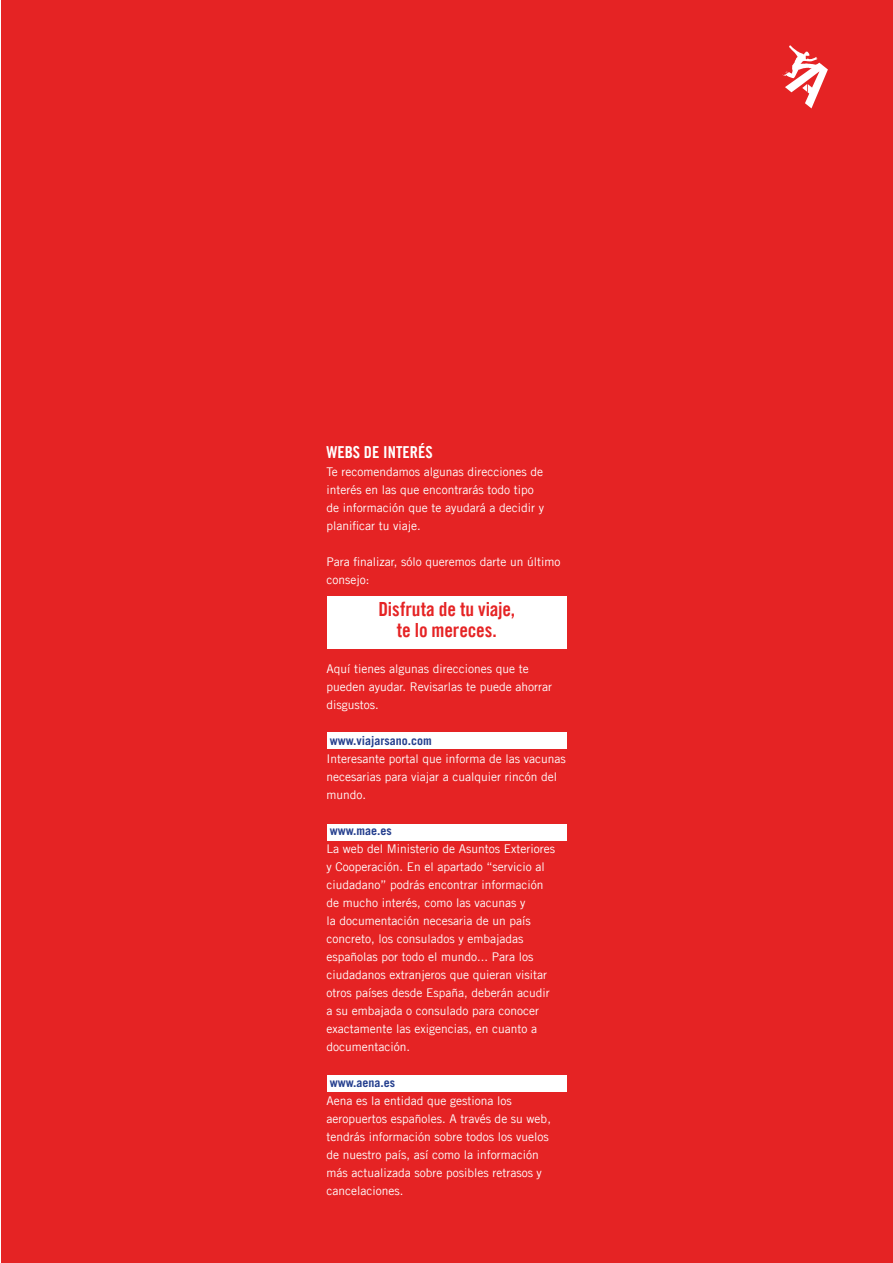
<style>
.page{position:relative;width:893px;height:1263px;background:#fff}
.page>*{position:absolute;margin:0;border:0;box-sizing:border-box;transform-origin:0 0}
.t1{font:19.5px/21px "Trade Gothic LT Bold Cond Twenty";letter-spacing:-.005em;color:#e52324;text-align:center}
.t2{font:16.5px "Trade Gothic LT Bold Cond Twenty";color:#fff}
.t3{font:12px/18px "Trade Gothic LT";color:#fff}
.t4{font:700 12px "Trade Gothic LT";color:#253f8e}
</style>
<div class="page">
<div style="left:1px;top:0;width:892px;height:1263px;background:#e52324"></div>
<div style="left:327px;top:732px;width:240px;height:17px;background:#fff"></div>
<div style="left:327px;top:824px;width:240px;height:16px;background:#fff"></div>
<div style="left:327px;top:1075px;width:240px;height:16px;background:#fff"></div>
<div style="left:327px;top:596px;width:240px;height:52px;background:#fff"></div>
<svg style="left:782px;top:45px;width:46px;height:63px"></svg>
<h2 class="t2" style="left:326px;top:442px;width:108px">WEBS DE INTERÉS</h2>
<p class="t3" style="left:326px;top:463px;width:219px">Te recomendamos algunas direcciones de interés en las que encontrarás todo tipo de información que te ayudará a decidir y planificar tu viaje.</p>
<p class="t3" style="left:326px;top:553px;width:236px">Para finalizar, sólo queremos darte un último consejo:</p>
<h1 class="t1" style="left:378px;top:598px;width:138px">Disfruta de tu viaje, te lo mereces.</h1>
<p class="t3" style="left:326px;top:659px;width:227px">Aquí tienes algunas direcciones que te pueden ayudar. Revisarlas te puede ahorrar disgustos.</p>
<p class="t4" style="left:330px;top:733px;width:104px">www.viajarsano.com</p>
<p class="t3" style="left:326px;top:749px;width:241px">Interesante portal que informa de las vacunas necesarias para viajar a cualquier rincón del mundo.</p>
<p class="t4" style="left:330px;top:823px;width:64px">www.mae.es</p>
<p class="t3" style="left:326px;top:839px;width:230px">La web del Ministerio de Asuntos Exteriores y Cooperación. En el apartado “servicio al ciudadano” podrás encontrar información de mucho interés, como las vacunas y<br>la documentación necesaria de un país concreto, los consulados y embajadas españolas por todo el mundo... Para los ciudadanos extranjeros que quieran visitar otros países desde España, deberán acudir a su embajada o consulado para conocer exactamente las exigencias, en cuanto a documentación.</p>
<p class="t4" style="left:330px;top:1075px;width:67px">www.aena.es</p>
<p class="t3" style="left:326px;top:1091px;width:226px">Aena es la entidad que gestiona los aeropuertos españoles. A través de su web, tendrás información sobre todos los vuelos de nuestro país, así como la información más actualizada sobre posibles retrasos y cancelaciones.</p>
</div>
